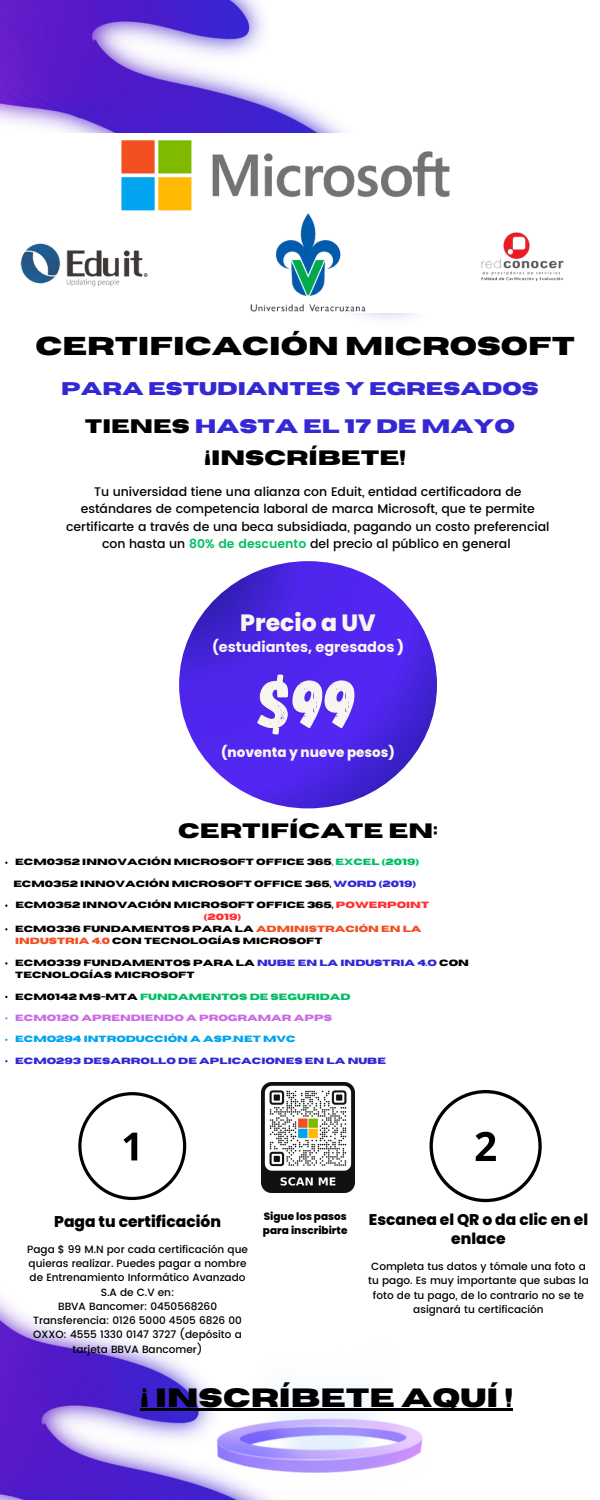
<style>
.page{position:relative;width:600px;height:1500px;background:#fff}
.page>*{position:absolute;margin:0;border:0;box-sizing:border-box;transform-origin:0 0}
.t1{font:68.5px "Gagalin";color:#f7f5f0}
.t2{font:700 26.4px "Horizon";color:#000}
.t3{font:700 25.7px "Horizon";color:#000}
.t4{font:800 23.5px "Poppins";color:#f7f5f0}
.t5{font:700 20.7px "Horizon";color:#000}
.t6{font:700 19.5px "Horizon";color:#3428d5}
.t7{font:700 18.3px "Horizon";color:#3428d5}
.t8{font:800 15.5px/19.5px "Poppins";color:#000;text-align:center}
.t9{font:700 14.5px "Poppins";color:#f7f5f0}
.t10{font:800 13.5px "Poppins";color:#f7f5f0}
.t11{font:500 12.5px/17.2px "Poppins";color:#000;text-align:center}
.t12{font:500 10.5px/14.2px "Poppins";color:#000;text-align:center}
.t13{font:800 10.5px/13.2px "Poppins";color:#000}
.t14{font:700 9px/12px "Horizon";color:#000}
.t15{font:700 9px "Horizon";color:#3428d5}
.t16{font:700 9px "Horizon";color:#00bf63}
.t17{font:700 9px "Horizon";color:#cb6ce6}
.t18{font:700 9px "Horizon";color:#00a4ef}
.s1{color:#000}
.s2{font-weight:600;color:#00bf63}
.s3{color:#fff}
.s4{font-weight:800}
.s5{color:#00bf63}
.s6{color:#3428d5}
.s7{color:#ff3131}
.s8{color:#f25022}
</style>
<div class="page">
<img style="left:0;top:1297px;width:199px;height:203px">
<img style="left:0;top:0;width:415px;height:319px">
<img style="left:199px;top:1380px;width:269px;height:120px">
<div style="left:0;top:133px;width:600px;height:180px;background:#fff"></div>
<img style="left:121px;top:99px;width:329px;height:112px">
<img style="left:20px;top:243px;width:128px;height:44px">
<img style="left:250px;top:213px;width:116px;height:99px">
<img style="left:481px;top:232px;width:83px;height:49px">
<svg style="left:179px;top:561px;width:258px;height:247px;background:#4c24e6"></svg>
<svg style="left:78px;top:1092px;width:108px;height:108px"></svg>
<svg style="left:430px;top:1090px;width:112px;height:112px"></svg>
<hr style="left:141px;top:1408px;width:372px;height:2px;background:#000">
<img style="left:262px;top:1082px;width:92px;height:111px">
<h2 class="t3" style="left:35px;top:333px;width:541px">CERTIFICACIÓN MICROSOFT</h2>
<h6 class="t7" style="left:61px;top:380px;width:479px">PARA ESTUDIANTES Y EGRESADOS</h6>
<h5 class="t6" style="left:85px;top:417px;width:432px"><span class="s1">TIENES</span> HASTA EL 17 DE MAYO</h5>
<p class="t5" style="left:205px;top:448px;width:203px">¡INSCRÍBETE!</p>
<h2 class="t11" style="left:66px;top:483px;width:485px">Tu universidad tiene una alianza con Eduit, entidad certificadora de estándares de competencia laboral de marca Microsoft, que te permite certificarte a través de una beca subsidiada, pagando un costo preferencial con hasta un <span class="s2">80% de descuento</span> del precio al público en general<span class="s3">.</span></h2>
<h2 class="t4" style="left:240px;top:606px;width:137px">Precio a UV</h2>
<h2 class="t9" style="left:212px;top:636px;width:194px">(estudiantes, egresados <span class="s4">)</span></h2>
<h2 class="t1" style="left:259px;top:659px;width:100px">$99</h2>
<h2 class="t10" style="left:221px;top:743px;width:175px">(noventa y nueve pesos)</h2>
<p class="t5" style="left:178px;top:821px;width:261px">CERTIFÍCATE EN:</p>
<p class="t14" style="left:15px;top:857px;width:405px">ECM0352 INNOVACIÓN MICROSOFT OFFICE 365<span class="s5">, EXCEL (2019)</span></p>
<p class="t14" style="left:13px;top:878px;width:404px">ECM0352 INNOVACIÓN MICROSOFT OFFICE 365, <span class="s6">WORD (2019)</span></p>
<p class="t14" style="left:16px;top:899px;width:415px;text-align:center">ECM0352 INNOVACIÓN MICROSOFT OFFICE 365, <span class="s7">POWERPOINT (2019)</span></p>
<p class="t14" style="left:15px;top:957px;width:455px">ECMO339 FUNDAMENTOS PARA LA <span class="s6">NUBE EN LA INDUSTRIA 4.O</span> CON<br>TECNOLOGÍAS MICROSOFT</p>
<p class="t16" style="left:15px;top:992px;width:337px"><span class="s1">ECM0142 MS-MTA</span> FUNDAMENTOS DE SEGURIDAD</p>
<p class="t17" style="left:15px;top:1013px;width:318px">ECMO12O APRENDIENDO A PROGRAMAR APPS</p>
<p class="t18" style="left:15px;top:1035px;width:282px">ECMO294 INTRODUCCIÓN A ASP.NET MVC</p>
<p class="t15" style="left:15px;top:1056px;width:372px">ECMO293 DESARROLLO DE APLICACIONES EN LA NUBE</p>
<p class="t14" style="left:15px;top:923px;width:408px">ECMO336 FUNDAMENTOS PARA LA <span class="s8">ADMINISTRACIÓN EN LA<br>INDUSTRIA 4.0</span> CON TECNOLOGÍAS MICROSOFT</p>
<p class="t8" style="left:54px;top:1212px;width:168px">Paga tu certificación</p>
<p class="t12" style="left:27px;top:1242px;width:222px">Paga $ 99 M.N por cada certificación que quieras realizar. Puedes pagar a nombre de Entrenamiento Informático Avanzado S.A de C.V en:</p>
<p class="t12" style="left:58px;top:1299px;width:160px">BBVA Bancomer: 0450568260</p>
<p class="t12" style="left:33px;top:1313px;width:210px">Transferencia: 0126 5000 4505 6826 00</p>
<p class="t12" style="left:33px;top:1328px;width:210px">OXXO: 4555 1330 0147 3727 (depósito a tarjeta BBVA Bancomer)</p>
<p class="t13" style="left:263px;top:1210px;width:86px">Sigue los pasos para inscribirte</p>
<p class="t8" style="left:369px;top:1210px;width:221px">Escanea el QR o da clic en el enlace</p>
<p class="t12" style="left:368px;top:1259px;width:222px">Completa tus datos y tómale una foto a tu pago. Es muy importante que subas la foto de tu pago, de lo contrario no se te asignará tu certificación</p>
<p class="t2" style="left:141px;top:1384px;width:374px">¡ INSCRÍBETE AQUÍ !</p>
</div>
